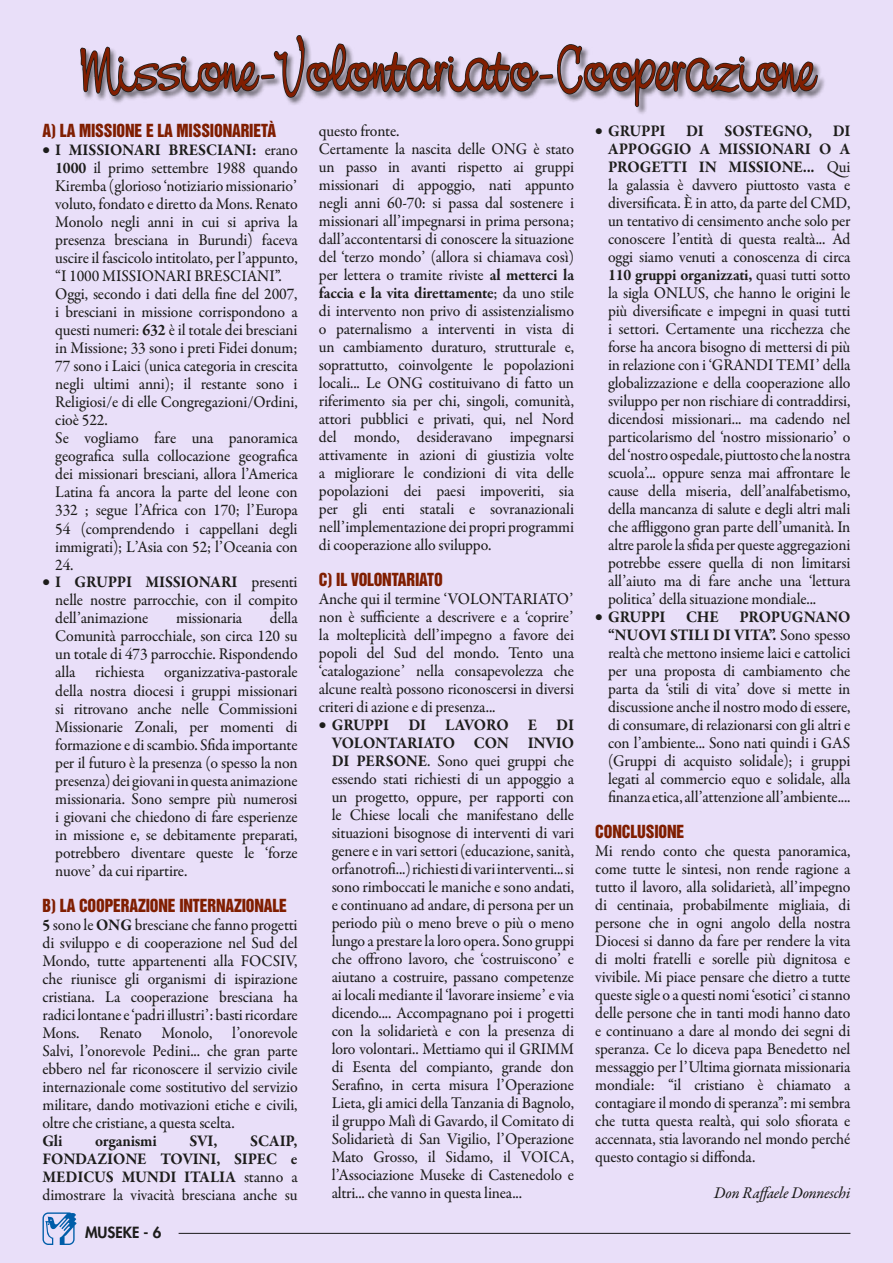
<style>
.page{position:relative;width:893px;height:1263px;background:#e9dff9}
.page>*{position:absolute;margin:0;border:0;box-sizing:border-box;transform-origin:0 0}
.t1{font:63px "Nevison Cas D";color:#801e01}
.t2{font:500 16.5px/18px "Garamond Premr Pro";letter-spacing:-.01em;color:#1d1d1b;text-align:justify;scale:.95 1}
.t3{font:700 16.5px/18px "Garamond Premr Pro";letter-spacing:-.01em;color:#1d1d1b;text-align:justify;scale:.95 1}
.t4{font:16.5px "Helvetica Inserat LT Std";letter-spacing:-.01em;color:#801e01;scale:.95 1}
.t5{font:16.5px "Garamond Premr Pro Med It";letter-spacing:-.01em;color:#1d1d1b;scale:.95 1}
.t6{font:800 15px "Futura Std";color:#1d1d1b}
.s1{font-weight:700}
.s2{font-weight:500}
</style>
<div class="page">
<hr style="left:179px;top:1233px;width:671px;height:1px;background:#1d1d1b">
<svg style="left:43px;top:1212px;width:34px;height:33px"></svg>
<svg style="left:80px;top:35px;width:739px;height:77px"></svg>
<h1 class="t1" style="left:78px;top:31px;width:738px">Missione-Volontariato-Cooperazione</h1>
<p class="t4" style="left:43px;top:121px;width:247px">A) LA MISSIONE E LA MISSIONARIETÀ</p>
<p class="t2" style="left:55px;top:142px;width:257px;text-align:left;text-indent:-13px">• <span class="s1">I MISSIONARI BRESCIANI:</span> erano <span class="s1">1000</span> il primo settembre 1988 quando Kiremba (glorioso ‘notiziario missionario’ voluto, fondato e diretto da Mons. Renato Monolo negli anni in cui si apriva la presenza bresciana in Burundi) faceva uscire il fascicolo intitolato, per l’appunto, “I 1000 MISSIONARI BRESCIANI”.<br>Oggi, secondo i dati della fine del 2007, i bresciani in missione corrispondono a questi numeri: <span class="s1">632</span> è il totale dei bresciani in Missione; 33 sono i preti Fidei donum; 77 sono i Laici (unica categoria in crescita negli ultimi anni); il restante sono i Religiosi/e di elle Congregazioni/Ordini, cioè 522.<br>Se vogliamo fare una panoramica geografica sulla collocazione geografica dei missionari bresciani, allora l’America Latina fa ancora la parte del leone con 332 ; segue l’Africa con 170; l’Europa 54 (comprendendo i cappellani degli immigrati); L’Asia con 52; l’Oceania con 24.</p>
<p class="t2" style="left:55px;top:574px;width:257px;text-indent:-13px">• <span class="s1">I GRUPPI MISSIONARI</span> presenti nelle nostre parrocchie, con il compito dell’animazione</p>
<p class="t2" style="left:55px;top:610px;width:257px;text-indent:215px">della Comunità parrocchiale, son circa 120 su un totale di 473 parrocchie. Rispondendo alla richiesta organizzativa-pastorale della nostra diocesi i gruppi missionari si ritrovano anche nelle Commissioni Missionarie Zonali, per momenti di formazione e di scambio. Sfida importante per il futuro è la presenza (o spesso la non presenza) dei giovani in questa animazione missionaria. Sono sempre più numerosi i giovani che chiedono di fare esperienze in missione e, se debitamente preparati, potrebbero diventare queste le ‘forze nuove’ da cui ripartire.</p>
<p class="t4" style="left:43px;top:895px;width:259px">B) LA COOPERAZIONE INTERNAZIONALE</p>
<p class="t2" style="left:43px;top:916px;width:270px"><span class="s1">5</span> sono le <span class="s1">ONG</span> bresciane che fanno progetti di sviluppo e di cooperazione nel Sud del Mondo, tutte appartenenti alla FOCSIV, che riunisce gli organismi di ispirazione cristiana. La cooperazione bresciana ha radici lontane e ‘padri illustri’: basti ricordare Mons. Renato Monolo, l’onorevole Salvi, l’onorevole Pedini... che gran parte ebbero nel far riconoscere il servizio civile internazionale come sostitutivo del servizio militare, dando motivazioni etiche e civili, oltre che cristiane, a questa scelta.</p>
<p class="t3" style="left:43px;top:1131px;width:23px">Gli</p>
<p class="t3" style="left:95px;top:1131px;width:66px">organismi</p>
<p class="t3" style="left:190px;top:1131px;width:31px">SVI,</p>
<p class="t2" style="left:176px;top:610px;width:71px">missionaria</p>
<p class="t3" style="left:43px;top:1131px;width:270px;text-indent:207px">SCAIP, FONDAZIONE TOVINI, SIPEC e MEDICUS MUNDI ITALIA <span class="s2">stanno a dimostrare la vivacità bresciana anche su</span></p>
<p class="t6" style="left:85px;top:1223px;width:78px">MUSEKE - 6</p>
<p class="t2" style="left:319px;top:122px;width:270px;text-align:left">questo fronte.<br>Certamente la nascita delle ONG è stato un passo in avanti rispetto ai gruppi missionari di appoggio, nati appunto negli anni 60-70: si passa dal sostenere i missionari all’impegnarsi in prima persona; dall’accontentarsi di conoscere la situazione del ‘terzo mondo’ (allora si chiamava così) per lettera o tramite riviste <span class="s1">al metterci la faccia e la vita direttamente</span>; da uno stile di intervento non privo di assistenzialismo o paternalismo a interventi in vista di un cambiamento duraturo, strutturale e, soprattutto, coinvolgente le popolazioni locali... Le ONG costituivano di fatto un riferimento sia per chi, singoli, comunità, attori pubblici e privati, qui, nel Nord del mondo, desideravano impegnarsi attivamente in azioni di giustizia volte a migliorare le condizioni di vita delle popolazioni dei paesi impoveriti, sia per gli enti statali e sovranazionali nell’implementazione dei propri programmi di cooperazione allo sviluppo.</p>
<p class="t4" style="left:319px;top:570px;width:132px">C) IL VOLONTARIATO</p>
<p class="t2" style="left:319px;top:590px;width:270px">Anche qui il termine ‘VOLONTARIATO’ non è sufficiente a descrivere e a ‘coprire’ la molteplicità dell’impegno a favore dei popoli del Sud del mondo. Tento una ‘catalogazione’ nella consapevolezza che alcune realtà possono riconoscersi in diversi criteri di azione e di presenza...</p>
<p class="t2" style="left:332px;top:716px;width:257px;text-indent:-13px">• <span class="s1">GRUPPI DI LAVORO E DI VOLONTARIATO CON INVIO DI PERSONE</span>. Sono quei gruppi che essendo stati richiesti di un appoggio a un progetto, oppure, per rapporti con le Chiese locali che manifestano delle situazioni bisognose di interventi di vari genere e in vari settori (educazione, sanità, orfanotrofi...) richiesti di vari interventi... si sono rimboccati le maniche e sono andati, e continuano ad andare, di persona per un periodo più o meno breve o più o meno lungo a prestare la loro opera. Sono gruppi che offrono lavoro, che ‘costruiscono’ e aiutano a costruire, passano competenze ai locali mediante il ‘lavorare insieme’ e via dicendo.... Accompagnano poi i progetti con la solidarietà e con la presenza di loro volontari.. Mettiamo qui il GRIMM di Esenta del compianto, grande don Serafino, in certa misura l’Operazione Lieta, gli amici della Tanzania di Bagnolo, il gruppo Malì di Gavardo, il Comitato di Solidarietà di San Vigilio, l’Operazione Mato Grosso, il Sidamo, il VOICA, l’Associazione Museke di Castenedolo e altri... che vanno in questa linea...</p>
<p class="t2" style="left:608px;top:122px;width:257px;text-indent:-13px">• <span class="s1">GRUPPI DI SOSTEGNO, DI APPOGGIO A MISSIONARI O A PROGETTI IN MISSIONE...</span> Qui la galassia è davvero piuttosto vasta e diversificata. È in atto, da parte del CMD, un tentativo di censimento anche solo per conoscere l’entità di questa realtà... Ad oggi siamo venuti a conoscenza di circa <span class="s1">110 gruppi organizzati,</span> quasi tutti sotto la sigla ONLUS, che hanno le origini le più diversificate e impegni in quasi tutti i settori. Certamente una ricchezza che forse ha ancora bisogno di mettersi di più in relazione con i ‘GRANDI TEMI’ della globalizzazione e della cooperazione allo sviluppo per non rischiare di contraddirsi, dicendosi missionari... ma cadendo nel particolarismo del ‘nostro missionario’ o del ‘nostro ospedale, piuttosto che la nostra scuola’... oppure senza mai affrontare le cause della miseria, dell’analfabetismo, della mancanza di salute e degli altri mali che affliggono gran parte dell’umanità. In altre parole la sfida per queste aggregazioni potrebbe essere quella di non limitarsi all’aiuto ma di fare anche una ‘lettura politica’ della situazione mondiale...</p>
<p class="t2" style="left:608px;top:608px;width:257px;text-indent:-13px">• <span class="s1">GRUPPI CHE PROPUGNANO “NUOVI STILI DI VITA”.</span> Sono spesso realtà che mettono insieme laici e cattolici per una proposta di cambiamento che parta da ‘stili di vita’ dove si mette in discussione anche il nostro modo di essere, di consumare, di relazionarsi con gli altri e con l’ambiente... Sono nati quindi i GAS (Gruppi di acquisto solidale); i gruppi legati al commercio equo e solidale, alla finanza etica, all’attenzione all’ambiente....</p>
<p class="t4" style="left:595px;top:822px;width:95px">CONCLUSIONE</p>
<p class="t2" style="left:595px;top:842px;width:270px">Mi rendo conto che questa panoramica, come tutte le sintesi, non rende ragione a tutto il lavoro, alla solidarietà, all’impegno di centinaia, probabilmente migliaia, di persone che in ogni angolo della nostra Diocesi si danno da fare per rendere la vita di molti fratelli e sorelle più dignitosa e vivibile. Mi piace pensare che dietro a tutte queste sigle o a questi nomi ‘esotici’ ci stanno delle persone che in tanti modi hanno dato e continuano a dare al mondo dei segni di speranza. Ce lo diceva papa Benedetto nel messaggio per l’Ultima giornata missionaria mondiale: “il cristiano è chiamato a contagiare il mondo di speranza”: mi sembra che tutta questa realtà, qui solo sfiorata e accennata, stia lavorando nel mondo perché questo contagio si diffonda.</p>
<p class="t5" style="left:714px;top:1183px;width:145px">Don Raffaele Donneschi</p>
</div>
